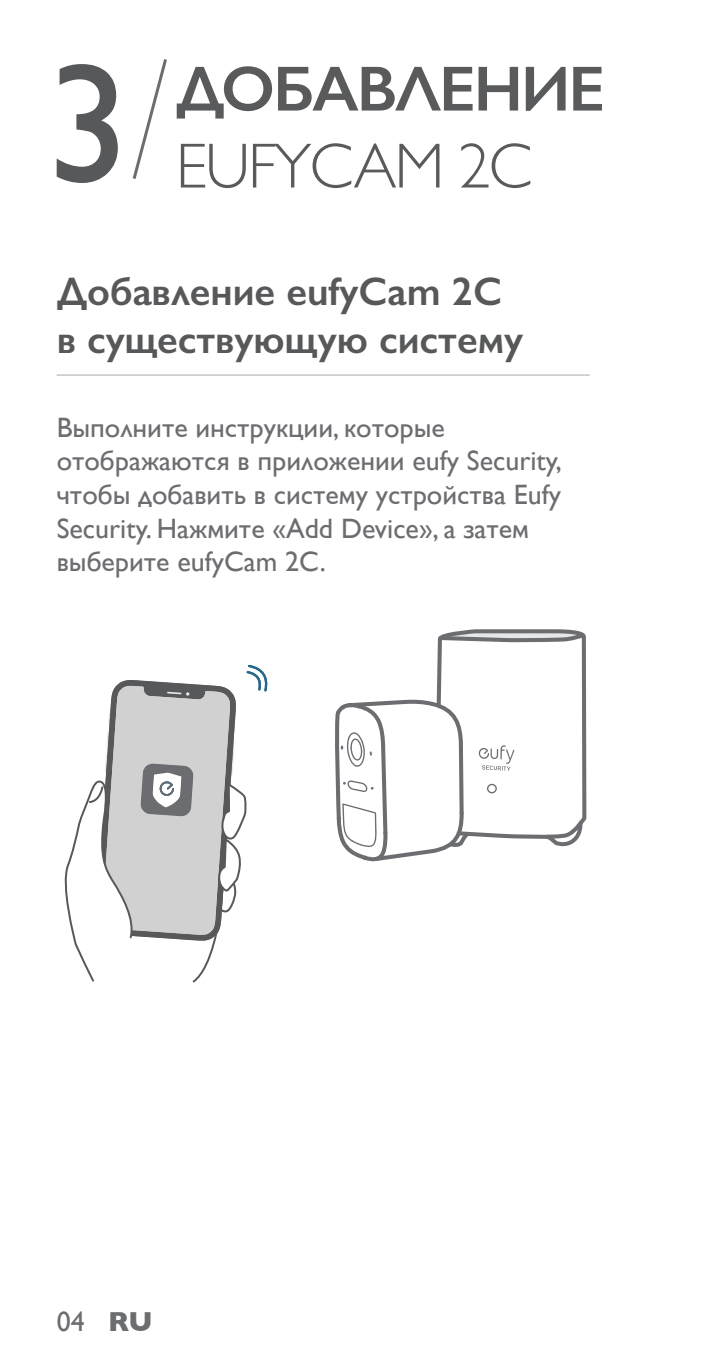
<style>
.page{position:relative;width:703px;height:1361px;background:#fff}
.page>*{position:absolute;margin:0;border:0;box-sizing:border-box;transform-origin:0 0}
.t1{font:170px "Gill Sans";color:#57585a}
.目录文本{font:600 64px/76.8px "Gill Sans";letter-spacing:-.03em;color:#595a5b}
.BT2{font:600 40px/48px "Gill Sans";color:#57585a}
.TXT-TU{font:28px/33.6px "Gill Sans";color:#6c6d70}
.s1{font-weight:300}
.s2{font-weight:700}
</style>
<div class="page">
<hr style="left:57px;top:374px;width:533px;height:2px;background:#a8a9ad">
<svg style="left:132px;top:59px;width:35px;height:120px"></svg>
<svg style="left:335px;top:629px;width:252px;height:233px"></svg>
<svg style="left:64px;top:665px;width:204px;height:318px"></svg>
<h1 class="t1" style="left:46px;top:24px;width:86px">3</h1>
<p class="目录文本" style="left:176px;top:50px;width:431px">ДОБАВЛЕНИЕ<br><span class="s1">EUFYCAM 2C</span></p>
<p class="BT2" style="left:57px;top:267px;width:468px">Добавление eufyCam 2C в существующую систему</p>
<p class="TXT-TU" style="left:57px;top:410px;width:507px">Выполните инструкции, которые отображаются в приложении eufy Security, чтобы добавить в систему устройства Eufy Security. Нажмите «Add Device», а затем выберите eufyCam 2C.</p>
<p class="TXT-TU" style="left:57px;top:1304px;width:98px">04 <span class="s2">RU</span></p>
</div>
